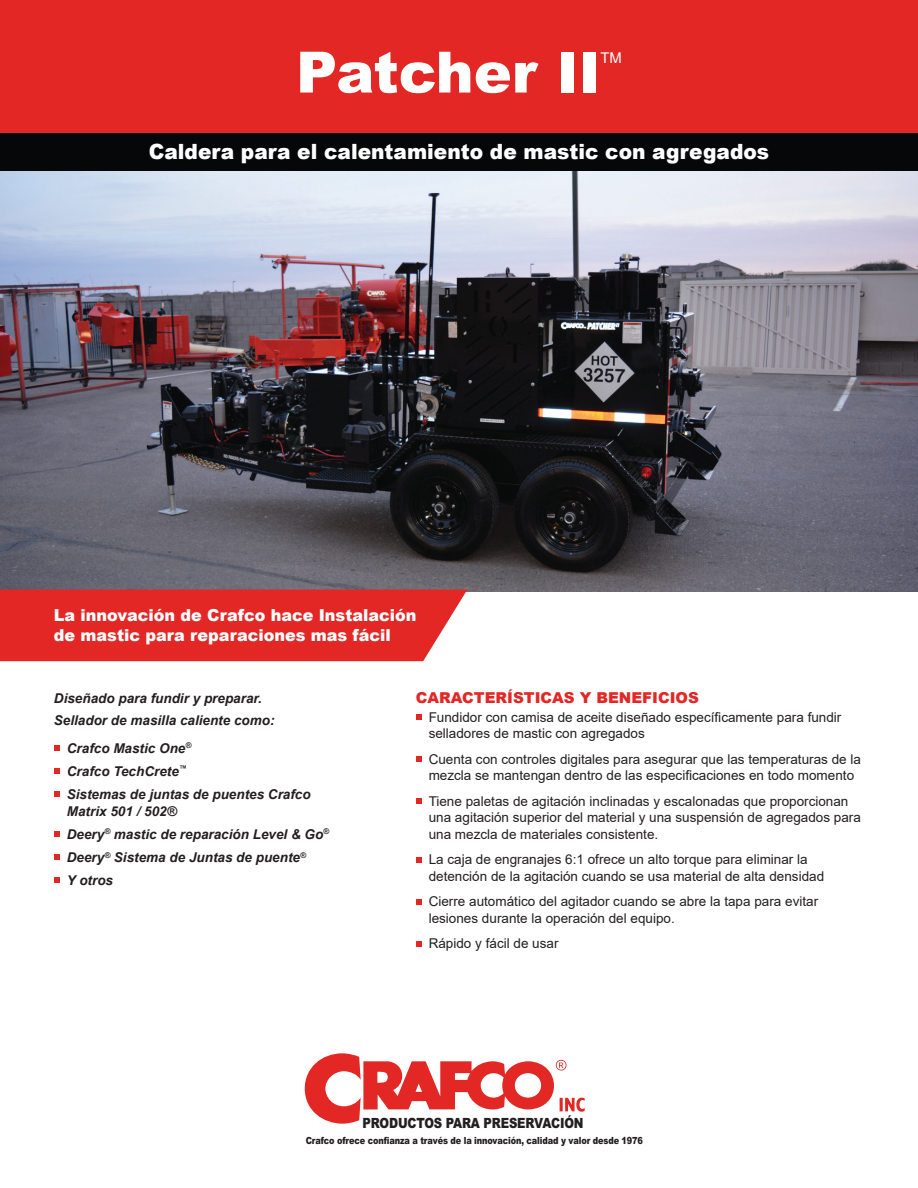
<style>
.page{position:relative;width:918px;height:1188px;background:#fff}
.page>*{position:absolute;margin:0;border:0;box-sizing:border-box;transform-origin:0 0}
.t1{font:900 57px "Arial";color:#fff}
.t2{font:900 21px "Arial";color:#fff;scale:.96 1}
.t3{font:900 16.5px/19.8px "Arial";color:#fff}
.t4{font:900 15px "Arial";color:#e22725}
.t5{font:14.85px "Arial";color:#fff}
.t6{font:900 14.1px "Arial";letter-spacing:-.015em;color:#231f20;scale:.83 1}
.t7{font:13.5px/16.5px "Arial";color:#231f20}
.t8{font:italic 700 13.5px/23.2px "Arial";color:#231f20}
.t9{font:900 9.9px "Arial";letter-spacing:-.015em;color:#231f20;scale:.83 1}
</style>
<div class="page">
<img style="left:0;top:171px;width:918px;height:421px">
<div style="left:0;top:0;width:918px;height:136px;background:#e22725"></div>
<div style="left:0;top:590px;width:478px;height:71px;background:#e22725"></div>
<div style="left:0;top:133px;width:918px;height:38px;background:#050708"></div>
<svg style="left:416px;top:714px;width:5px;height:6px"></svg>
<svg style="left:416px;top:756px;width:5px;height:6px"></svg>
<svg style="left:416px;top:798px;width:5px;height:6px"></svg>
<svg style="left:416px;top:857px;width:5px;height:5px"></svg>
<svg style="left:416px;top:899px;width:5px;height:5px"></svg>
<svg style="left:416px;top:941px;width:5px;height:5px"></svg>
<svg style="left:54px;top:745px;width:5px;height:5px"></svg>
<svg style="left:54px;top:768px;width:5px;height:6px"></svg>
<svg style="left:54px;top:791px;width:5px;height:6px"></svg>
<svg style="left:54px;top:831px;width:5px;height:6px"></svg>
<svg style="left:54px;top:854px;width:5px;height:6px"></svg>
<svg style="left:54px;top:878px;width:5px;height:5px"></svg>
<svg style="left:305px;top:1053px;width:280px;height:71px"></svg>
<h1 class="t1" style="left:296px;top:31px;width:306px">Patcher II</h1>
<p class="t5" style="left:600px;top:48px;width:23px">TM</p>
<h2 class="t2" style="left:149px;top:136px;width:648px">Caldera para el calentamiento de mastic con agregados</h2>
<p class="t3" style="left:54px;top:605px;width:364px">La innovación de Crafco hace Instalación de mastic para reparaciones mas fácil</p>
<p class="t8" style="left:54px;top:688px;width:222px;line-height:21.6px">Diseñado para fundir y preparar.<br>Sellador de masilla caliente como:</p>
<p class="t8" style="left:67px;top:737px;width:245px">Crafco Mastic One<sup>®<br></sup>Crafco TechCrete<sup>™<br></sup>Sistemas de juntas de puentes Crafco</p>
<p class="t8" style="left:67px;top:800px;width:264px">Matrix 501 / 502®<br>Deery<sup>®</sup> mastic de reparación Level &amp; Go<sup>®<br></sup>Deery<sup>®</sup> Sistema de Juntas de puente<sup>®<br></sup>Y otros</p>
<p class="t4" style="left:416px;top:687px;width:285px">CARACTERÍSTICAS Y BENEFICIOS</p>
<p class="t7" style="left:429px;top:709px;width:414px">Fundidor con camisa de aceite diseñado específicamente para fundir selladores de mastic con agregados</p>
<p class="t7" style="left:429px;top:751px;width:434px">Cuenta con controles digitales para asegurar que las temperaturas de la mezcla se mantengan dentro de las especificaciones en todo momento</p>
<p class="t7" style="left:429px;top:793px;width:434px">Tiene paletas de agitación inclinadas y escalonadas que proporcionan una agitación superior del material y una suspensión de agregados para una mezcla de materiales consistente.</p>
<p class="t7" style="left:429px;top:851px;width:397px">La caja de engranajes 6:1 ofrece un alto torque para eliminar la detención de la agitación cuando se usa material de alta densidad</p>
<p class="t7" style="left:429px;top:893px;width:391px">Cierre automático del agitador cuando se abre la tapa para evitar lesiones durante la operación del equipo.</p>
<p class="t7" style="left:429px;top:935px;width:131px">Rápido y fácil de usar</p>
<p class="t6" style="left:363px;top:1113px;width:268px">PRODUCTOS PARA PRESERVACIÓN</p>
<p class="t9" style="left:306px;top:1133px;width:408px">Crafco ofrece confianza a través de la innovación, calidad y valor desde 1976</p>
</div>
